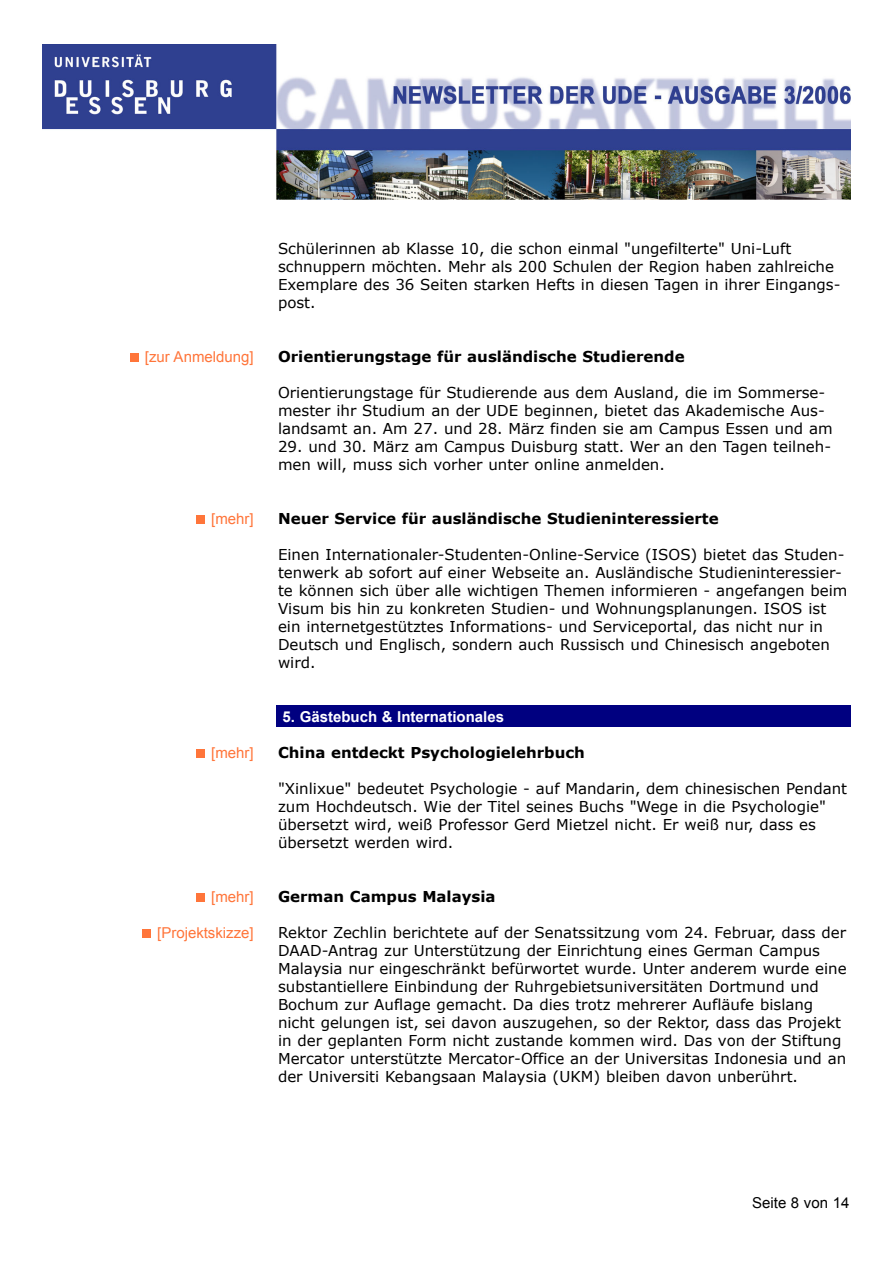
<style>
.page{position:relative;width:893px;height:1263px;background:#fff}
.page>*{position:absolute;margin:0;border:0;box-sizing:border-box;transform-origin:0 0}
.t1{font:15px/18px "Verdana";color:#000}
.t2{font:700 15px "Verdana";color:#000}
.t3{font:15px "Arial";color:#ff753a}
.t4{font:700 15px "Arial";color:#fff}
.t5{font:15px "Arial";color:#000}
</style>
<div class="page">
<img style="left:43px;top:44px;width:807px;height:156px">
<div style="left:143px;top:929px;width:8px;height:9px;background:#ff753a"></div>
<div style="left:197px;top:893px;width:8px;height:9px;background:#ff753a"></div>
<div style="left:197px;top:749px;width:8px;height:9px;background:#ff753a"></div>
<div style="left:197px;top:515px;width:8px;height:9px;background:#ff753a"></div>
<div style="left:130px;top:353px;width:9px;height:9px;background:#ff753a"></div>
<div style="left:276px;top:705px;width:574px;height:21px;background:#000080"></div>
<p class="t3" style="left:145px;top:348px;width:110px">[zur Anmeldung]</p>
<p class="t3" style="left:211px;top:510px;width:44px">[mehr]</p>
<p class="t3" style="left:211px;top:744px;width:44px">[mehr]</p>
<p class="t3" style="left:211px;top:888px;width:44px">[mehr]</p>
<p class="t3" style="left:157px;top:924px;width:98px">[Projektskizze]</p>
<p class="t1" style="left:278px;top:239px;width:564px">Schülerinnen ab Klasse 10, die schon einmal "ungefilterte" Uni-Luft schnuppern möchten. Mehr als 200 Schulen der Region haben zahlreiche Exemplare des 36 Seiten starken Hefts in diesen Tagen in ihrer Eingangs&shy;post.</p>
<p class="t2" style="left:278px;top:346px;width:408px">Orientierungstage für ausländische Studierende</p>
<p class="t1" style="left:278px;top:383px;width:556px">Orientierungstage für Studierende aus dem Ausland, die im Sommerse&shy;mester ihr Studium an der UDE beginnen, bietet das Akademische Aus&shy;landsamt an. Am 27. und 28. März finden sie am Campus Essen und am</p>
<p class="t1" style="left:278px;top:437px;width:554px">29. und 30. März am Campus Duisburg statt. Wer an den Tagen teilneh&shy;men will, muss sich vorher unter online anmelden.</p>
<p class="t2" style="left:278px;top:508px;width:442px">Neuer Service für ausländische Studieninteressierte</p>
<p class="t1" style="left:278px;top:545px;width:571px">Einen Internationaler-Studenten-Online-Service (ISOS) bietet das Studen&shy;tenwerk ab sofort auf einer Webseite an. Ausländische Studieninteressier&shy;te können sich über alle wichtigen Themen informieren - angefangen beim Visum bis hin zu konkreten Studien- und Wohnungsplanungen. ISOS ist ein internetgestütztes Informations- und Serviceportal, das nicht nur in Deutsch und Englisch, sondern auch Russisch und Chinesisch angeboten wird.</p>
<p class="t4" style="left:282px;top:708px;width:223px">5. Gästebuch &amp; Internationales</p>
<p class="t2" style="left:278px;top:742px;width:308px">China entdeckt Psychologielehrbuch</p>
<p class="t1" style="left:278px;top:779px;width:570px">"Xinlixue" bedeutet Psychologie - auf Mandarin, dem chinesischen Pendant zum Hochdeutsch. Wie der Titel seines Buchs "Wege in die Psychologie" übersetzt wird, weiß Professor Gerd Mietzel nicht. Er weiß nur, dass es übersetzt werden wird.</p>
<p class="t2" style="left:278px;top:886px;width:219px">German Campus Malaysia</p>
<p class="t1" style="left:278px;top:923px;width:570px">Rektor Zechlin berichtete auf der Senatssitzung vom 24. Februar, dass der DAAD-Antrag zur Unterstützung der Einrichtung eines German Campus Malaysia nur eingeschränkt befürwortet wurde. Unter anderem wurde eine substantiellere Einbindung der Ruhrgebietsuniversitäten Dortmund und Bochum zur Auflage gemacht. Da dies trotz mehrerer Aufläufe bislang nicht gelungen ist, sei davon auszugehen, so der Rektor, dass das Projekt in der geplanten Form nicht zustande kommen wird. Das von der Stiftung Mercator unterstützte Mercator-Office an der Universitas Indonesia und an der Universiti Kebangsaan Malaysia (UKM) bleiben davon unberührt.</p>
<p class="t5" style="left:752px;top:1194px;width:99px">Seite 8 von 14</p>
</div>
